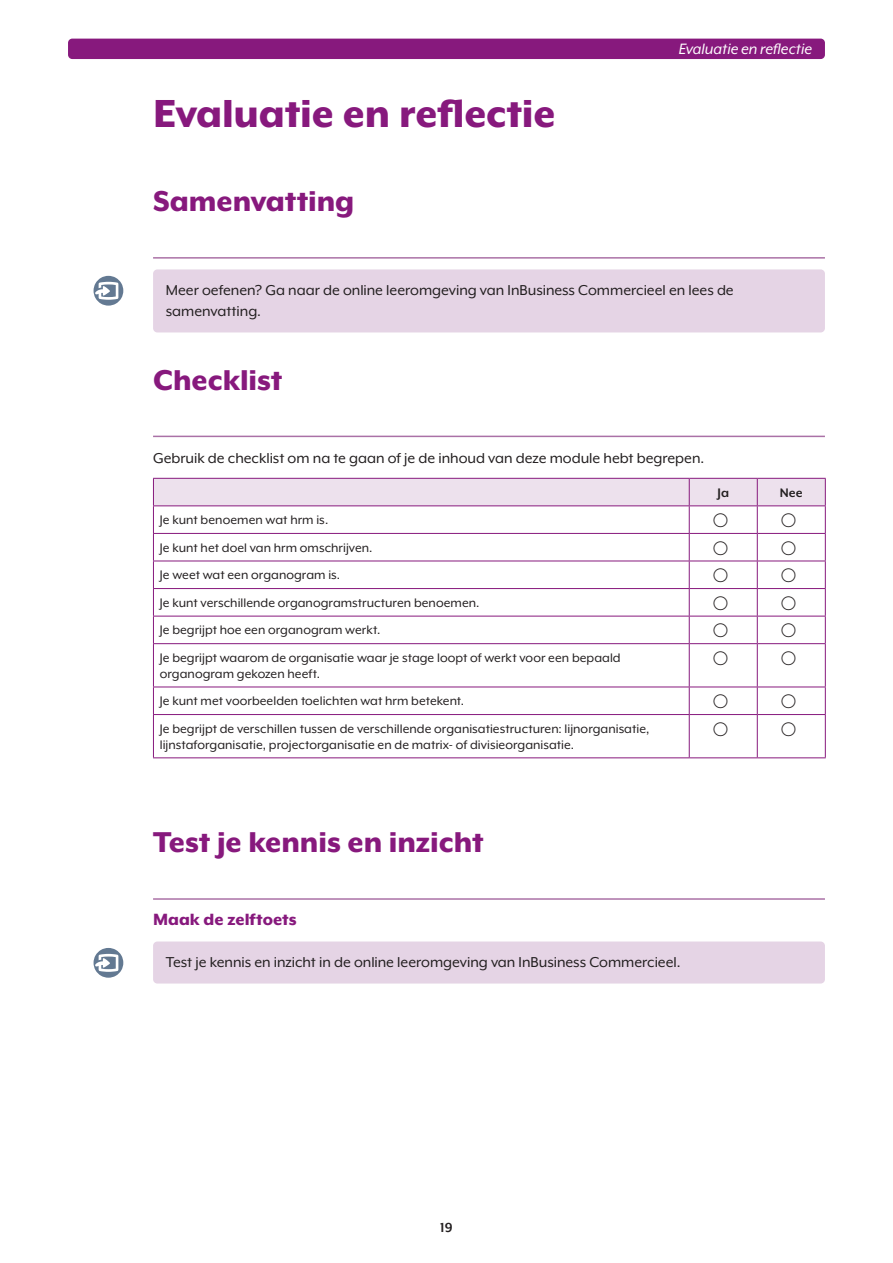
<style>
.page{position:relative;width:893px;height:1263px;background:#fff}
.page>*{position:absolute;margin:0;border:0;box-sizing:border-box;transform-origin:0 0}
.t1{font:800 45px "Mr Eaves XL Mod OT";letter-spacing:-.005em;color:#87197d}
.t2{font:800 33px "Mr Eaves XL Mod OT";letter-spacing:-.005em;color:#87197d}
.t3{font:800 18.75px "Mr Eaves XL Mod OT";color:#87197d}
.t4{font:italic 17.25px "Mr Eaves XL Mod OT";color:#fff}
.t5{font:16.5px/21px "Mr Eaves XL Mod OT";color:#231f20}
.t6{font:700 15px "Mr Eaves XL San OT";color:#231f20}
.t7{font:14.25px/15.8px "Mr Eaves XL Mod OT";letter-spacing:.005em;color:#231f20}
.t8{font:700 14.25px "Mr Eaves XL Mod OT";color:#231f20}
</style>
<div class="page">
<hr style="left:153px;top:257px;width:672px;height:2px;background:#aa71a6">
<div style="left:153px;top:269px;width:672px;height:63px;background:#e5d4e5;border-radius:4px"></div>
<hr style="left:153px;top:436px;width:672px;height:1px;background:#aa71a6">
<hr style="left:153px;top:898px;width:672px;height:2px;background:#aa71a6">
<div style="left:153px;top:941px;width:672px;height:42px;background:#e5d4e5;border-radius:4px"></div>
<svg style="left:94px;top:276px;width:29px;height:30px"></svg>
<svg style="left:94px;top:948px;width:29px;height:30px"></svg>
<div style="left:68px;top:39px;width:757px;height:20px;background:#87197d;border-radius:4px"></div>
<svg style="left:153px;top:478px;width:673px;height:280px"></svg>
<h1 class="t1" style="left:153px;top:91px;width:404px">Evaluatie en reflectie</h1>
<h2 class="t2" style="left:153px;top:185px;width:203px">Samenvatting</h2>
<p class="t4" style="left:679px;top:40px;width:135px">Evaluatie en reflectie</p>
<p class="t5" style="left:166px;top:280px;width:569px">Meer oefenen? Ga naar de online leeromgeving van InBusiness Commercieel en lees de samenvatting.</p>
<h2 class="t2" style="left:153px;top:363px;width:131px">Checklist</h2>
<p class="t5" style="left:153px;top:448px;width:553px">Gebruik de checklist om na te gaan of je de inhoud van deze module hebt begrepen.</p>
<p class="t7" style="left:160px;top:512px;width:170px">Je kunt benoemen wat hrm is.</p>
<p class="t7" style="left:160px;top:539px;width:214px">Je kunt het doel van hrm omschrijven.</p>
<p class="t7" style="left:160px;top:567px;width:182px">Je weet wat een organogram is.</p>
<p class="t7" style="left:160px;top:595px;width:321px">Je kunt verschillende organogramstructuren benoemen.</p>
<p class="t7" style="left:160px;top:622px;width:222px">Je begrijpt hoe een organogram werkt.</p>
<p class="t7" style="left:160px;top:650px;width:462px">Je begrijpt waarom de organisatie waar je stage loopt of werkt voor een bepaald organogram gekozen heeft.</p>
<p class="t7" style="left:160px;top:693px;width:306px">Je kunt met voorbeelden toelichten wat hrm betekent.</p>
<p class="t7" style="left:160px;top:721px;width:491px">Je begrijpt de verschillen tussen de verschillende organisatiestructuren: lijnorganisatie, lijnstaforganisatie, projectorganisatie en de matrix- of divisieorganisatie.</p>
<p class="t8" style="left:717px;top:485px;width:13px">Ja</p>
<p class="t8" style="left:780px;top:485px;width:25px">Nee</p>
<h2 class="t2" style="left:153px;top:825px;width:332px">Test je kennis en inzicht</h2>
<h3 class="t3" style="left:153px;top:910px;width:145px">Maak de zelftoets</h3>
<p class="t5" style="left:166px;top:952px;width:516px">Test je kennis en inzicht in de online leeromgeving van InBusiness Commercieel.</p>
<p class="t6" style="left:440px;top:1220px;width:14px">19</p>
</div>
